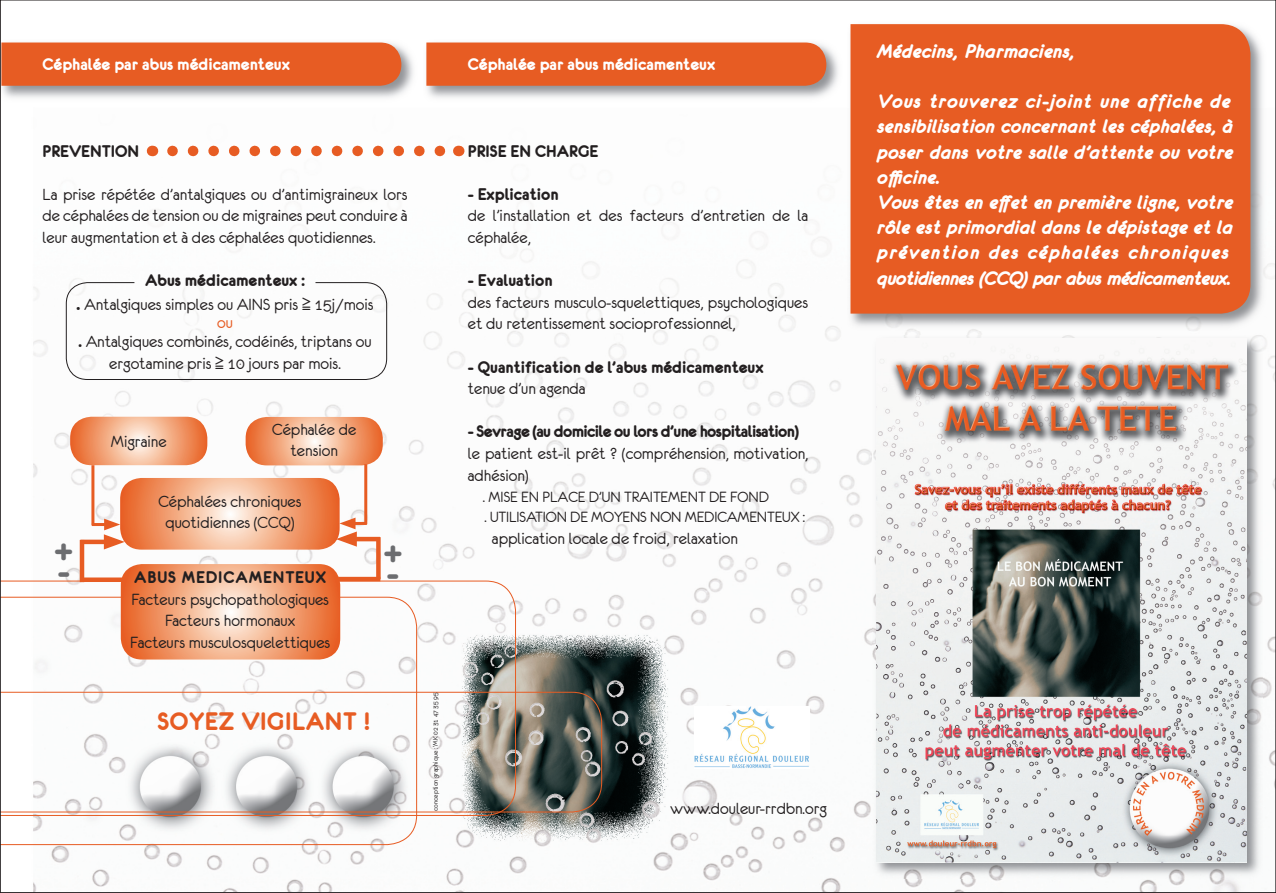
<style>
.page{position:relative;width:1276px;height:893px;background:#fff}
.page>*{position:absolute;margin:0;border:0;box-sizing:border-box;transform-origin:0 0}
.t1{font:36px "Eurofurencebold";color:#6c6d70}
.t2{font:27px "Eurofurencebold";letter-spacing:.025em;color:#e75c23}
.t3{font:21px/25.2px "Eurofurencebolditalic";color:#fff}
.t4{font:18px/21.6px "Eurofurenceregular";color:#231f20;text-align:center}
.t5{font:18px "Eurofurencebold";color:#231f20}
.t6{font:18px "Eurofurencebold";color:#fff}
.t7{font:18px "Eurofurencebold";letter-spacing:-.035em;color:#231f20}
.t8{font:18px "Eurofurencebold";letter-spacing:.05em;color:#231f20}
.t9{font:16.5px/19.8px "Eurofurenceregular";letter-spacing:-.005em;color:#231f20}
.t10{font:7.5px "Eurofurenceregular";color:#231f20}
.s1{font-family:"Eurofurencebold";font-size:19.5px}
.s2{color:#e75c23}
.s3{font-family:"Eurofurencebold"}
</style>
<div class="page">
<img style="left:2px;top:145px;width:1272px;height:746px">
<img style="left:426px;top:42px;width:412px;height:56px">
<div style="left:426px;top:43px;width:400px;height:43px;background:#e75c23"></div>
<img style="left:2px;top:42px;width:411px;height:56px">
<div style="left:2px;top:43px;width:399px;height:43px;background:#e75c23"></div>
<img style="left:695px;top:707px;width:114px;height:62px">
<img style="left:847px;top:33px;width:419px;height:297px">
<div style="left:850px;top:24px;width:400px;height:290px;background:#e75c23"></div>
<svg style="left:2px;top:816px;width:415px;height:29px"></svg>
<svg style="left:2px;top:581px;width:514px;height:235px"></svg>
<svg style="left:2px;top:692px;width:600px;height:120px"></svg>
<img style="left:873px;top:335px;width:389px;height:543px">
<img style="left:876px;top:339px;width:370px;height:523px">
<svg style="left:172px;top:146px;width:276px;height:10px"></svg>
<svg style="left:246px;top:417px;width:137px;height:48px;background:#f2a77f"></svg>
<svg style="left:70px;top:417px;width:137px;height:48px;background:#f2a77f"></svg>
<svg style="left:120px;top:478px;width:220px;height:72px;background:#f2a67e"></svg>
<svg style="left:121px;top:564px;width:219px;height:95px;background:#f1a076"></svg>
<hr style="left:364px;top:464px;width:3px;height:60px;background:#e75c23">
<hr style="left:350px;top:522px;width:17px;height:3px;background:#e75c23">
<hr style="left:91px;top:465px;width:3px;height:60px;background:#e75c23">
<hr style="left:92px;top:523px;width:18px;height:3px;background:#e75c23">
<div style="left:376px;top:537px;width:5px;height:42px;background:#e75c23"></div>
<hr style="left:348px;top:537px;width:32px;height:4px;background:#e75c23">
<svg style="left:336px;top:518px;width:21px;height:29px"></svg>
<hr style="left:338px;top:577px;width:42px;height:4px;background:#e75c23">
<hr style="left:80px;top:540px;width:4px;height:42px;background:#e75c23">
<hr style="left:80px;top:540px;width:32px;height:4px;background:#e75c23">
<svg style="left:104px;top:519px;width:21px;height:30px"></svg>
<div style="left:80px;top:577px;width:42px;height:5px;background:#e75c23"></div>
<div style="left:66px;top:282px;width:321px;height:98px;border:1px solid #231f20;border-radius:21px"></div>
<p class="t6" style="left:43px;top:55px;width:249px">Céphalée par abus médicamenteux</p>
<p class="t5" style="left:43px;top:142px;width:98px">PREVENTION</p>
<p class="t4" style="left:43px;top:183px;width:366px;text-align:justify">La prise répétée d’antalgiques ou d’antimigraineux lors de céphalées de tension ou de migraines peut conduire à leur augmentation et à des céphalées quotidiennes.</p>
<p class="t5" style="left:145px;top:271px;width:161px">Abus médicamenteux :</p>
<p class="t4" style="left:77px;top:295px;width:298px;line-height:18.8px"><span class="s1">.</span> Antalgiques simples ou AINS pris ≥ 15j/mois <span class="s2">ou<br></span><span class="s3">.</span> Antalgiques combinés, codéinés, triptans ou</p>
<p class="t4" style="left:109px;top:352px;width:233px">ergotamine pris ≥ 10 jours par mois.</p>
<h1 class="t1" style="left:55px;top:532px;width:20px">+</h1>
<h1 class="t1" style="left:58px;top:553px;width:14px">-</h1>
<p class="t4" style="left:111px;top:431px;width:57px">Migraine</p>
<p class="t4" style="left:272px;top:418px;width:85px">Céphalée de tension</p>
<p class="t4" style="left:158px;top:490px;width:144px">Céphalées chroniques quotidiennes (CCQ)</p>
<p class="t8" style="left:134px;top:568px;width:193px">ABUS MEDICAMENTEUX</p>
<p class="t4" style="left:130px;top:588px;width:201px">Facteurs psychopathologiques<br>Facteurs hormonaux<br>Facteurs musculosquelettiques</p>
<h1 class="t1" style="left:384px;top:534px;width:20px">+</h1>
<h1 class="t1" style="left:387px;top:555px;width:14px">-</h1>
<h2 class="t2" style="left:157px;top:708px;width:214px">SOYEZ VIGILANT !</h2>
<p class="t10" style="left:432px;top:811px;width:120px;rotate:-90deg">conception graphique : ‘MK 02 31 47 35 95</p>
<p class="t6" style="left:468px;top:55px;width:249px">Céphalée par abus médicamenteux</p>
<p class="t5" style="left:468px;top:142px;width:132px">PRISE EN CHARGE</p>
<p class="t5" style="left:468px;top:185px;width:92px">- Explication</p>
<p class="t4" style="left:468px;top:205px;width:342px;text-align:left">de l’installation et des facteurs d’entretien de la céphalée,</p>
<p class="t5" style="left:468px;top:271px;width:86px">- Evaluation</p>
<p class="t4" style="left:468px;top:291px;width:342px;text-align:left">des facteurs musculo-squelettiques, psychologiques et du retentissement socioprofessionnel,</p>
<p class="t5" style="left:468px;top:358px;width:297px">- Quantification de l’abus médicamenteux</p>
<p class="t4" style="left:468px;top:378px;width:119px">tenue d’un agenda</p>
<p class="t7" style="left:468px;top:422px;width:333px">- Sevrage (au domicile ou lors d’une hospitalisation)</p>
<p class="t4" style="left:468px;top:443px;width:342px;text-align:left">le patient est-il prêt ? (compréhension, motivation, adhésion)</p>
<p class="t9" style="left:483px;top:487px;width:324px">. MISE EN PLACE D’UN TRAITEMENT DE FOND<br>. UTILISATION DE MOYENS NON MEDICAMENTEUX :</p>
<p class="t4" style="left:492px;top:527px;width:247px">application locale de froid, relaxation</p>
<p class="t4" style="left:670px;top:798px;width:158px">www.douleur-rrdbn.org</p>
<p class="t3" style="left:877px;top:38px;width:199px">Médecins, Pharmaciens,</p>
<p class="t3" style="left:877px;top:89px;width:358px">Vous trouverez ci-joint une affiche de sensibilisation concernant les céphalées, à poser dans votre salle d’attente ou votre officine.<br>Vous êtes en effet en première ligne, votre rôle est primordial dans le dépistage et la prévention des céphalées chroniques quotidiennes (CCQ) par abus médicamenteux.</p>
</div>
